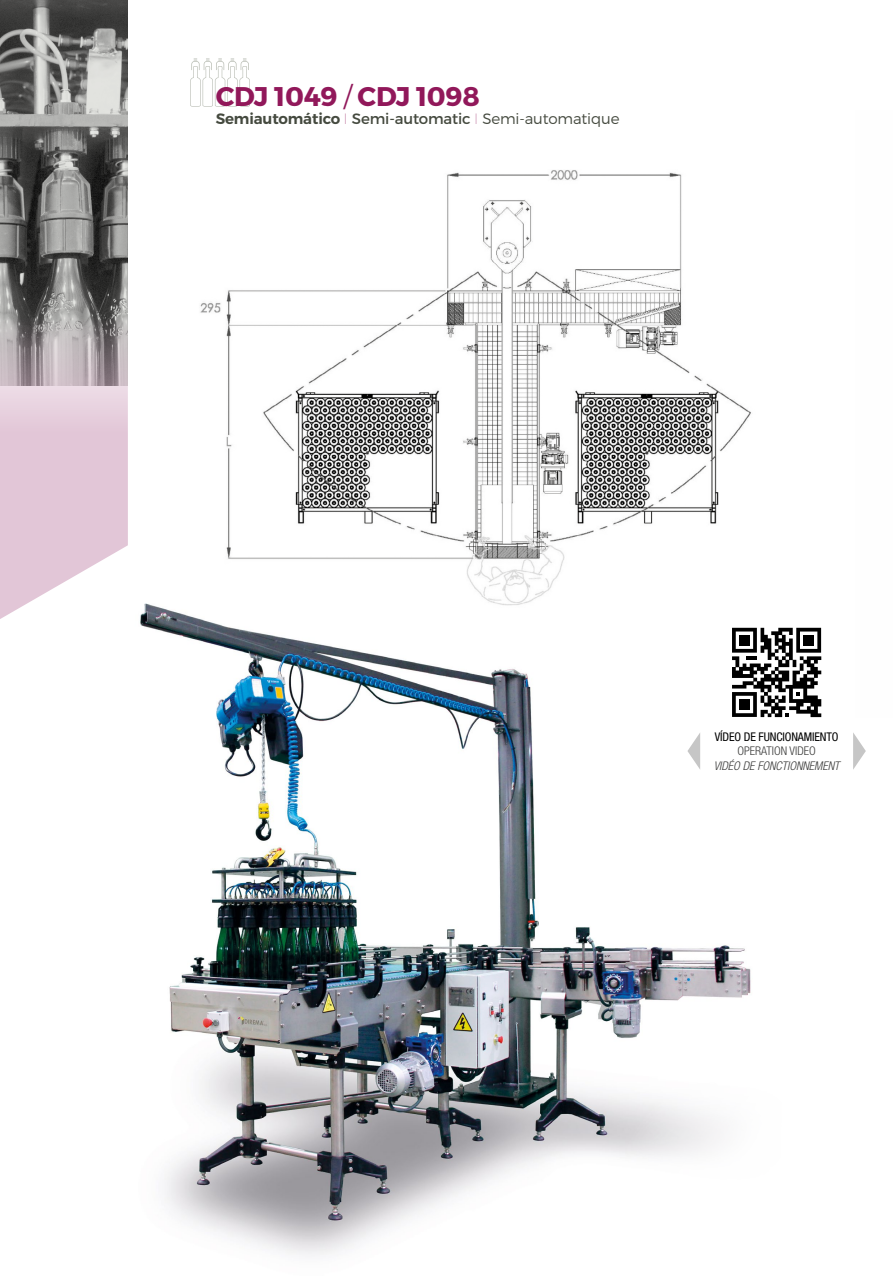
<style>
.page{position:relative;width:893px;height:1276px;background:#fff}
.page>*{position:absolute;margin:0;border:0;box-sizing:border-box;transform-origin:0 0}
.t1{font:700 27px "Montserrat";letter-spacing:-.01em;color:#91185a}
.t2{font:300 15px "Montserrat";letter-spacing:-.01em;color:#454a3f}
.t3{font:condensed 12px "Helvetica Neue LT Std";letter-spacing:-.01em;color:#000}
.t4{font:italic 300 condensed 12px "Helvetica Neue LT Std";color:#3c3c3b}
.t5{font:300 condensed 12px "Helvetica Neue LT Std";color:#3c3c3b}
.s1{font-weight:300}
.s2{font-weight:600}
.s3{font-weight:100;color:#91185a}
.s4{font-weight:400}
</style>
<div class="page">
<img style="left:0;top:0;width:128px;height:168px">
<svg style="left:0;top:168px;width:128px;height:451px;background:#b3a6ad"></svg>
<img style="left:200px;top:170px;width:611px;height:458px">
<img style="left:97px;top:586px;width:686px;height:670px">
<svg style="left:190px;top:58px;width:60px;height:49px"></svg>
<svg style="left:853px;top:733px;width:13px;height:36px"></svg>
<svg style="left:687px;top:732px;width:13px;height:37px"></svg>
<svg style="left:732px;top:628px;width:89px;height:89px"></svg>
<div style="left:803px;top:635px;width:11px;height:10px;background:#000"></div>
<div style="left:739px;top:699px;width:11px;height:11px;background:#000"></div>
<div style="left:739px;top:635px;width:11px;height:10px;background:#000"></div>
<h1 class="t1" style="left:216px;top:80px;width:265px">CDJ 1049 <span class="s1">/</span> CDJ 1098</h1>
<p class="t2" style="left:216px;top:110px;width:405px"><span class="s2">Semiautomático</span> <span class="s3">I</span> <span class="s4">Semi-automatic</span> <span class="s3">I</span> Semi-automatique</p>
<p class="t3" style="left:715px;top:730px;width:125px">VÍDEO DE FUNCIONAMIENTO</p>
<p class="t5" style="left:737px;top:744px;width:80px">OPERATION VIDEO</p>
<p class="t4" style="left:714px;top:758px;width:127px">VIDÉO DE FONCTIONNEMENT</p>
</div>
